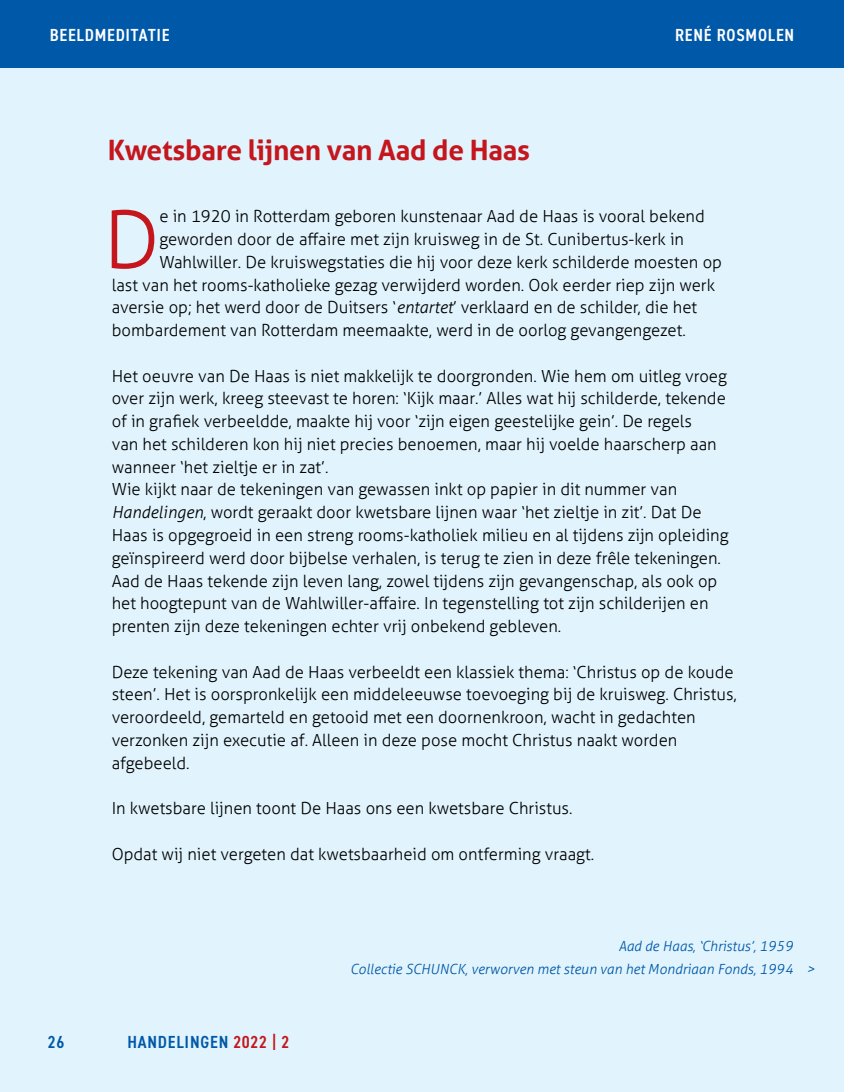
<style>
.page{position:relative;width:844px;height:1092px;background:#fff}
.page>*{position:absolute;margin:0;border:0;box-sizing:border-box;transform-origin:0 0}
.t1{font:300 79.8px "Aller";color:#c4161c}
.t2{font:700 28px "Aller";letter-spacing:-.01em;color:#c4161c}
.t3{font:600 condensed 17.5px "DIN2014";letter-spacing:.045em;color:#fff}
.t4{font:600 condensed 17.5px "DIN2014";letter-spacing:.045em;color:#0058a9}
.t5{font:300 16.62px/22.8px "Aller";color:#000}
.t6{font:italic 300 14px/22.8px "Aller";color:#0058a9}
.s1{font-style:italic}
.s2{color:#c4161c}
</style>
<div class="page">
<div style="left:0;top:0;width:843px;height:1091px;background:#e1f4fd"></div>
<div style="left:0;top:0;width:843px;height:67px;background:#0058a9"></div>
<p class="t3" style="left:50px;top:24px;width:121px">BEELDMEDITATIE</p>
<p class="t3" style="left:675px;top:24px;width:121px">RENÉ ROSMOLEN</p>
<h2 class="t2" style="left:108px;top:132px;width:423px">Kwetsbare lijnen van Aad de Haas</h2>
<h1 class="t1" style="left:104px;top:191px;width:57px">D</h1>
<p class="t5" style="left:159px;top:205px;width:546px">e in 1920 in Rotterdam geboren kunstenaar Aad de Haas is vooral bekend</p>
<p class="t5" style="left:159px;top:228px;width:526px">geworden door de affaire met zijn kruisweg in de St. Cunibertus-kerk in</p>
<p class="t5" style="left:159px;top:250px;width:564px">Wahlwiller. De kruiswegstaties die hij voor deze kerk schilderde moesten op</p>
<p class="t5" style="left:112px;top:273px;width:604px">last van het rooms-katholieke gezag verwijderd worden. Ook eerder riep zijn werk</p>
<p class="t5" style="left:112px;top:296px;width:587px">aversie op; het werd door de Duitsers ‘<span class="s1">entartet</span>’ verklaard en de schilder, die het</p>
<p class="t5" style="left:112px;top:319px;width:575px">bombardement van Rotterdam meemaakte, werd in de oorlog gevangengezet.</p>
<p class="t5" style="left:112px;top:364px;width:618px">Het oeuvre van De Haas is niet makkelijk te doorgronden. Wie hem om uitleg vroeg over zijn werk, kreeg steevast te horen: ‘Kijk maar.’ Alles wat hij schilderde, tekende of in grafiek verbeeldde, maakte hij voor ‘zijn eigen geestelijke gein’. De regels<br>van het schilderen kon hij niet precies benoemen, maar hij voelde haarscherp aan wanneer ‘het zieltje er in zat’.<br>Wie kijkt naar de tekeningen van gewassen inkt op papier in dit nummer van <span class="s1">Handelingen</span>, wordt geraakt door kwetsbare lijnen waar ‘het zieltje in zit’. Dat De Haas is opgegroeid in een streng rooms-katholiek milieu en al tijdens zijn opleiding geïnspireerd werd door bijbelse verhalen, is terug te zien in deze frêle tekeningen.<br>Aad de Haas tekende zijn leven lang, zowel tijdens zijn gevangenschap, als ook op het hoogtepunt van de Wahlwiller-affaire. In tegenstelling tot zijn schilderijen en prenten zijn deze tekeningen echter vrij onbekend gebleven.</p>
<p class="t5" style="left:112px;top:660px;width:626px">Deze tekening van Aad de Haas verbeeldt een klassiek thema: ‘Christus op de koude steen’. Het is oorspronkelijk een middeleeuwse toevoeging bij de kruisweg. Christus, veroordeeld, gemarteld en getooid met een doornenkroon, wacht in gedachten verzonken zijn executie af. Alleen in deze pose mocht Christus naakt worden afgebeeld.</p>
<p class="t5" style="left:112px;top:796px;width:462px">In kwetsbare lijnen toont De Haas ons een kwetsbare Christus.</p>
<p class="t5" style="left:112px;top:842px;width:484px">Opdat wij niet vergeten dat kwetsbaarheid om ontferming vraagt.</p>
<p class="t4" style="left:48px;top:1030px;width:18px">26</p>
<p class="t4" style="left:127px;top:1030px;width:163px">HANDELINGEN <span class="s2">2022 | 2</span></p>
<p class="t6" style="left:350px;top:934px;width:466px;text-indent:268px">Aad de Haas, ‘Christus’, 1959<br>Collectie SCHUNCK, verworven met steun van het Mondriaan Fonds, 1994 &gt;</p>
</div>
